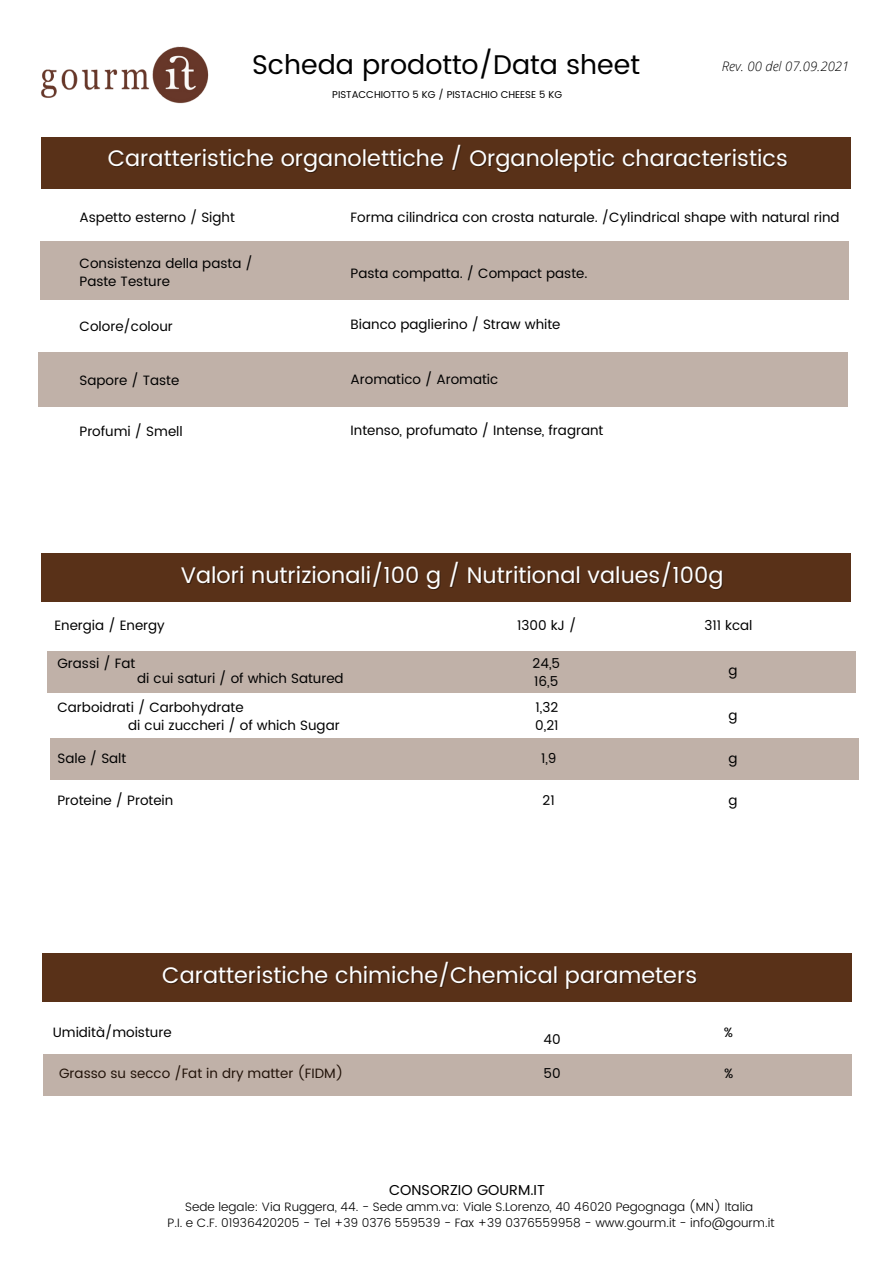
<style>
.page{position:relative;width:894px;height:1264px;background:#fff}
.page>*{position:absolute;margin:0;border:0;box-sizing:border-box;transform-origin:0 0}
.t1{font:27px "Poppins";color:#000}
.t2{font:22.5px "Poppins";color:#fff}
.t3{font:14.4px "Poppins";color:#000}
.t4{font:13.5px/18px "Poppins";color:#000}
.t5{font:italic 300 13.2px "Open Sans";color:#000}
.t6{font:300 12.15px "Poppins";color:#000}
.t7{font:9.9px "Poppins";color:#000}
</style>
<div class="page">
<div style="left:41px;top:137px;width:809px;height:51px;background:#593118"></div>
<div style="left:40px;top:241px;width:808px;height:58px;background:#c0b1a8"></div>
<div style="left:38px;top:352px;width:809px;height:54px;background:#c0b1a8"></div>
<img style="left:41px;top:46px;width:168px;height:58px">
<div style="left:41px;top:553px;width:809px;height:48px;background:#593118"></div>
<div style="left:43px;top:1054px;width:808px;height:41px;background:#c0b1a8"></div>
<div style="left:42px;top:953px;width:808px;height:48px;background:#593118"></div>
<div style="left:50px;top:738px;width:808px;height:42px;background:#c0b1a8"></div>
<div style="left:48px;top:651px;width:808px;height:42px;background:#c0b1a8"></div>
<p class="t1" style="left:252px;top:48px;width:389px">Scheda prodotto/Data sheet</p>
<p class="t7" style="left:332px;top:88px;width:231px">PISTACCHIOTTO 5 KG / PISTACHIO CHEESE 5 KG</p>
<p class="t5" style="left:721px;top:57px;width:129px">Rev. 00 del 07.09.2021</p>
<p class="t2" style="left:108px;top:145px;width:681px">Caratteristiche organolettiche / Organoleptic characteristics</p>
<p class="t4" style="left:79px;top:209px;width:157px">Aspetto esterno / Sight</p>
<p class="t4" style="left:79px;top:254px;width:175px">Consistenza della pasta /<br>Paste Testure</p>
<p class="t4" style="left:350px;top:209px;width:490px">Forma cilindrica con crosta naturale. /Cylindrical shape with natural rind</p>
<p class="t4" style="left:350px;top:264px;width:238px">Pasta compatta. / Compact paste.</p>
<p class="t4" style="left:79px;top:317px;width:95px">Colore/colour</p>
<p class="t4" style="left:79px;top:371px;width:101px">Sapore / Taste</p>
<p class="t4" style="left:79px;top:422px;width:105px">Profumi / Smell</p>
<p class="t4" style="left:350px;top:315px;width:211px">Bianco paglierino / Straw white</p>
<p class="t4" style="left:350px;top:370px;width:149px">Aromatico / Aromatic</p>
<p class="t4" style="left:350px;top:421px;width:254px">Intenso, profumato / Intense, fragrant</p>
<p class="t2" style="left:181px;top:562px;width:544px">Valori nutrizionali/100 g / Nutritional values/100g</p>
<p class="t4" style="left:54px;top:616px;width:112px">Energia / Energy</p>
<p class="t4" style="left:517px;top:616px;width:61px">1300 kJ /</p>
<p class="t4" style="left:57px;top:654px;width:79px">Grassi / Fat</p>
<p class="t4" style="left:137px;top:669px;width:208px">di cui saturi / of which Satured</p>
<p class="t4" style="left:57px;top:698px;width:188px">Carboidrati / Carbohydrate</p>
<p class="t4" style="left:128px;top:716px;width:213px">di cui zuccheri / of which Sugar</p>
<p class="t4" style="left:532px;top:654px;width:29px">24,5</p>
<p class="t4" style="left:534px;top:672px;width:26px">16,5</p>
<p class="t4" style="left:535px;top:697px;width:24px">1,32</p>
<p class="t4" style="left:535px;top:716px;width:25px">0,21</p>
<p class="t4" style="left:541px;top:749px;width:17px">1,9</p>
<p class="t4" style="left:542px;top:791px;width:14px">21</p>
<p class="t4" style="left:57px;top:748px;width:70px">Sale / Salt</p>
<p class="t4" style="left:57px;top:791px;width:117px">Proteine / Protein</p>
<p class="t4" style="left:704px;top:616px;width:50px">311 kcal</p>
<p class="t4" style="left:728px;top:661px;width:11px">g</p>
<p class="t4" style="left:728px;top:706px;width:11px">g</p>
<p class="t4" style="left:728px;top:749px;width:11px">g</p>
<p class="t4" style="left:728px;top:791px;width:11px">g</p>
<p class="t2" style="left:162px;top:961px;width:536px">Caratteristiche chimiche/Chemical parameters</p>
<p class="t4" style="left:53px;top:1023px;width:120px">Umidità/moisture</p>
<p class="t4" style="left:59px;top:1064px;width:286px">Grasso su secco /Fat in dry matter (FIDM)</p>
<p class="t4" style="left:543px;top:1030px;width:19px">40</p>
<p class="t4" style="left:543px;top:1064px;width:19px">50</p>
<p class="t4" style="left:723px;top:1023px;width:11px">%</p>
<p class="t4" style="left:724px;top:1064px;width:11px">%</p>
<p class="t3" style="left:389px;top:1181px;width:157px">CONSORZIO GOURM.IT</p>
<p class="t6" style="left:185px;top:1199px;width:569px">Sede legale: Via Ruggera, 44. - Sede amm.va: Viale S.Lorenzo, 40 46020 Pegognaga (MN) Italia</p>
<p class="t6" style="left:167px;top:1215px;width:608px">P.I. e C.F. 01936420205 - Tel +39 0376 559539 - Fax +39 0376559958 - www.gourm.it - info@gourm.it</p>
</div>
